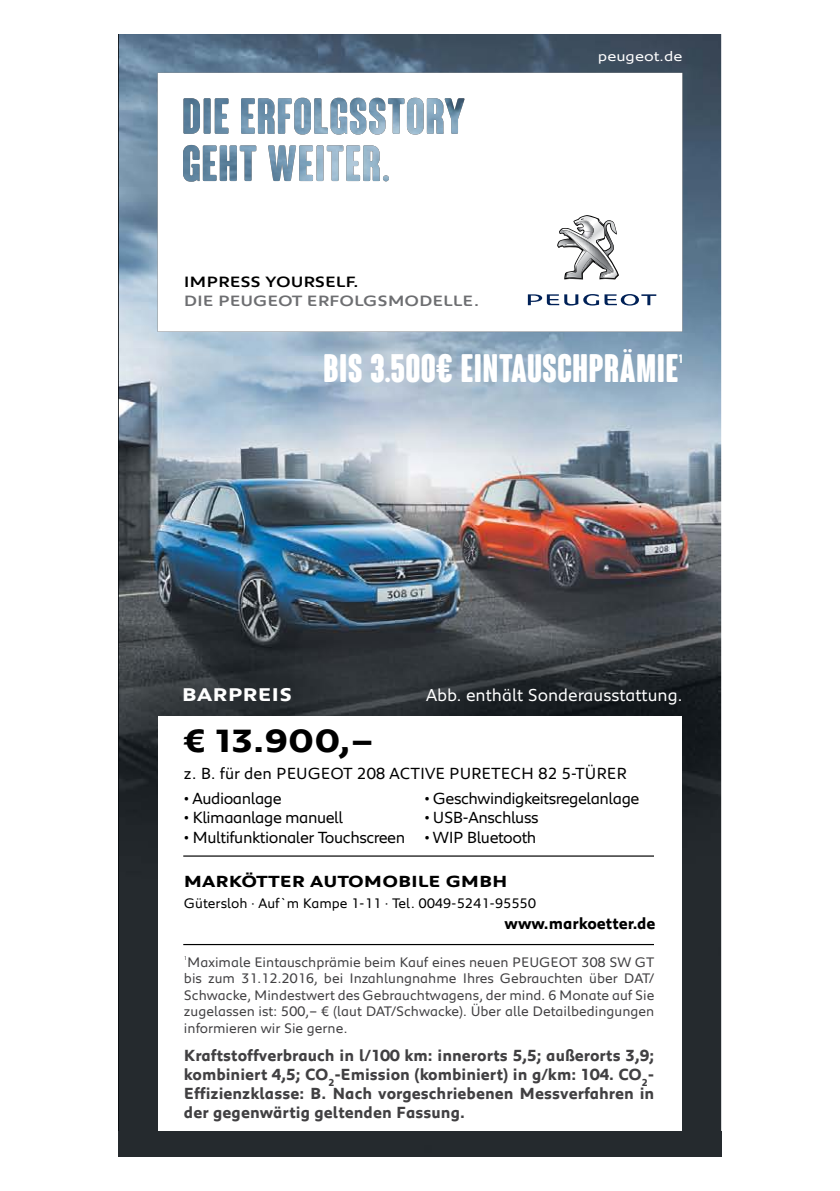
<style>
.page{position:relative;width:840px;height:1191px;background:#fff}
.page>*{position:absolute;margin:0;border:0;box-sizing:border-box;transform-origin:0 0}
.t1{font:700 condensed 38.8px "Coluna Rounded";letter-spacing:.02em;color:#fff}
.t2{font:700 33px "Peugeot Expanded";color:#000}
.t3{font:700 18.8px "Peugeot Expanded";letter-spacing:.01em;color:#fff}
.t4{font:17.6px "Peugeot";color:#fff}
.t5{font:700 16.6px/18.8px "Peugeot";color:#414042;text-align:justify}
.t6{font:16.6px "Peugeot";letter-spacing:-.03em;color:#000}
.t7{font:16.6px "Peugeot";color:#000}
.t8{font:700 16.6px "Peugeot Expanded";color:#000}
.t9{font:700 16.6px "Peugeot";color:#000}
.t10{font:500 15.4px "Peugeot Expanded";letter-spacing:-.005em;color:#6d6e71}
.t11{font:500 15.4px "Peugeot Expanded";letter-spacing:-.005em;color:#000}
.t12{font:14.2px/16.6px "Peugeot";color:#414042;text-align:justify}
.t13{font:14.2px "Peugeot";color:#000}
.t14{font:14.2px "Peugeot Expanded";color:#fff}
.t15{font:700 condensed 11.8px "Coluna Rounded";color:#fff}
.t16{font:5.6px "Peugeot";color:#414042}
</style>
<div class="page">
<img style="left:119px;top:34px;width:601px;height:1097px">
<svg style="left:157px;top:73px;width:525px;height:259px"></svg>
<svg style="left:556px;top:215px;width:62px;height:64px"></svg>
<svg style="left:527px;top:294px;width:71px;height:11px"></svg>
<svg style="left:604px;top:294px;width:52px;height:11px"></svg>
<div style="left:158px;top:716px;width:523px;height:441px;background:#fff"></div>
<hr style="left:183px;top:855px;width:470px;height:1px;background:#000">
<hr style="left:183px;top:944px;width:470px;height:1px;background:#000">
<div style="left:119px;top:1131px;width:601px;height:26px;background:#252a2e"></div>
<p class="t11" style="left:184px;top:271px;width:176px">IMPRESS YOURSELF.</p>
<p class="t10" style="left:184px;top:290px;width:297px">DIE PEUGEOT ERFOLGSMODELLE.</p>
<p class="t14" style="left:597px;top:46px;width:86px">peugeot.de</p>
<h1 class="t1" style="left:323px;top:347px;width:356px">BIS 3.5OO€ EINTAUSCHPRÄMIE</h1>
<p class="t15" style="left:678px;top:352px;width:5px">1</p>
<h3 class="t3" style="left:182px;top:681px;width:112px">BARPREIS</h3>
<p class="t4" style="left:426px;top:682px;width:257px">Abb. enthält Sonderausstattung.</p>
<h2 class="t2" style="left:184px;top:718px;width:191px">€ 13.900,–</h2>
<p class="t7" style="left:184px;top:762px;width:444px">z. B. für den PEUGEOT 208 ACTIVE PURETECH 82 5-TÜRER</p>
<p class="t6" style="left:184px;top:786px;width:99px">• Audioanlage</p>
<p class="t6" style="left:184px;top:806px;width:161px">• Klimaanlage manuell</p>
<p class="t6" style="left:184px;top:825px;width:223px">• Multifunktionaler Touchscreen</p>
<p class="t6" style="left:424px;top:786px;width:216px">• Geschwindigkeitsregelanlage</p>
<p class="t6" style="left:424px;top:806px;width:115px">• USB-Anschluss</p>
<p class="t6" style="left:424px;top:825px;width:113px">• WIP Bluetooth</p>
<p class="t8" style="left:184px;top:869px;width:325px">MARKÖTTER AUTOMOBILE GMBH</p>
<p class="t13" style="left:184px;top:893px;width:353px">Gütersloh · Auf`m Kampe 1-11 · Tel. 0049-5241-95550</p>
<p class="t9" style="left:504px;top:912px;width:152px">www.markoetter.de</p>
<p class="t16" style="left:184px;top:954px;width:5px">1</p>
<p class="t12" style="left:184px;top:953px;width:471px">Maximale Eintauschprämie beim Kauf eines neuen PEUGEOT 308 SW GT bis zum 31.12.2016, bei Inzahlungnahme Ihres Gebrauchten über DAT/ Schwacke, Mindestwert des Gebrauchtwagens, der mind. 6 Monate auf Sie zugelassen ist: 500,– € (laut DAT/Schwacke). Über alle Detailbedingungen informieren wir Sie gerne.</p>
<p class="t5" style="left:184px;top:1045px;width:471px">Kraftstoffverbrauch in l/100 km: innerorts 5,5; außerorts 3,9; kombiniert 4,5; CO<sub>2</sub>-Emission (kombiniert) in g/km: 104. CO<sub>2</sub>- Effizienzklasse: B. Nach vorgeschriebenen Messverfahren in der gegenwärtig geltenden Fassung.</p>
</div>
